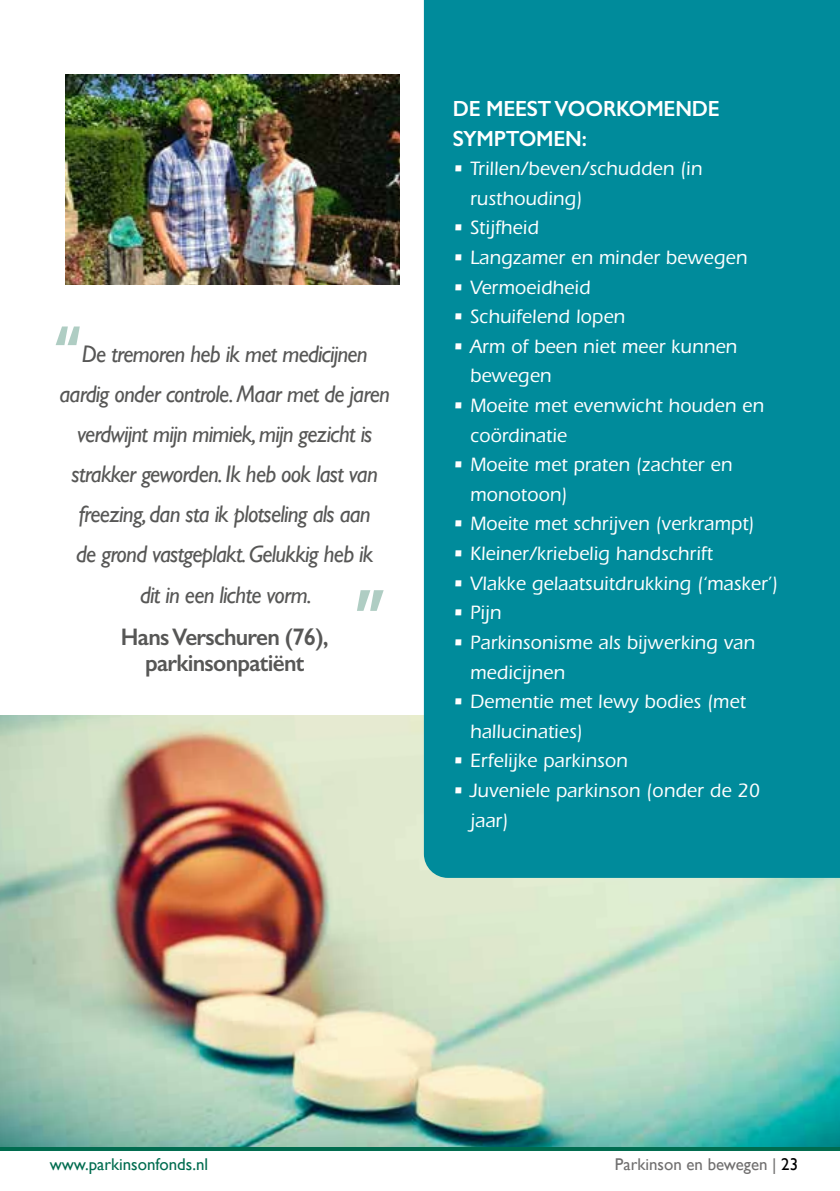
<style>
.page{position:relative;width:840px;height:1191px;background:#fff}
.page>*{position:absolute;margin:0;border:0;box-sizing:border-box;transform-origin:0 0}
.t1{font:italic 24px/40px "Gill Sans";letter-spacing:-.03em;color:#575756;text-align:center;scale:.96 1}
.t2{font:600 24px/26px "Gill Sans";letter-spacing:-.03em;color:#575756;text-align:center;scale:.96 1}
.t3{font:600 22px/29.6px "Gill Sans";letter-spacing:-.01em;color:#fff;scale:.95 1}
.t4{font:500 20px/29.6px "ITC Eras Std";letter-spacing:.01em;color:#fff;scale:.95 1}
.t5{font:17px "Gill Sans";color:#006c4f}
.t6{font:17px "Gill Sans";color:#706f6f}
.s1{color:#000}
</style>
<div class="page">
<svg style="left:0;top:1146px;width:839px;height:4px;background:#167b63"></svg>
<svg style="left:56px;top:326px;width:24px;height:19px"></svg>
<svg style="left:357px;top:590px;width:26px;height:21px"></svg>
<img style="left:0;top:715px;width:839px;height:431px">
<div style="left:423px;top:0;width:416px;height:878px;background:#008b9b"></div>
<img style="left:65px;top:74px;width:334px;height:210px">
<p class="t1" style="left:59px;top:336px;width:345px">De tremoren heb ik met medicijnen aardig onder controle. Maar met de jaren verdwijnt mijn mimiek, mijn gezicht is strakker geworden. Ik heb ook last van freezing, dan sta ik plotseling als aan<br>de grond vastgeplakt. Gelukkig heb ik<br>dit in een lichte vorm.</p>
<p class="t2" style="left:121px;top:624px;width:218px">Hans Verschuren (76), parkinsonpatiënt</p>
<p class="t3" style="left:452px;top:94px;width:282px">DE MEEST VOORKOMENDE<br>SYMPTOMEN:</p>
<p class="t4" style="left:470px;top:156px;width:246px;text-indent:-17px">• Trillen/beven/schudden (in rusthouding)</p>
<p class="t4" style="left:452px;top:215px;width:92px">• Stijfheid</p>
<p class="t4" style="left:452px;top:244px;width:311px">• Langzamer en minder bewegen</p>
<p class="t4" style="left:452px;top:274px;width:146px">• Vermoeidheid</p>
<p class="t4" style="left:452px;top:304px;width:182px">• Schuifelend lopen</p>
<p class="t4" style="left:470px;top:333px;width:282px;text-indent:-17px">• Arm of been niet meer kunnen bewegen</p>
<p class="t4" style="left:470px;top:392px;width:311px;text-indent:-17px">• Moeite met evenwicht houden en coördinatie</p>
<p class="t4" style="left:470px;top:452px;width:277px;text-indent:-17px">• Moeite met praten (zachter en monotoon)</p>
<p class="t4" style="left:452px;top:511px;width:319px">• Moeite met schrijven (verkrampt)</p>
<p class="t4" style="left:452px;top:540px;width:275px">• Kleiner/kriebelig handschrift</p>
<p class="t4" style="left:452px;top:570px;width:343px">• Vlakke gelaatsuitdrukking (‘masker’)</p>
<p class="t4" style="left:452px;top:600px;width:53px">• Pijn</p>
<p class="t4" style="left:470px;top:629px;width:301px;text-indent:-17px">• Parkinsonisme als bijwerking van medicijnen</p>
<p class="t4" style="left:470px;top:688px;width:291px;text-indent:-17px">• Dementie met lewy bodies (met hallucinaties)</p>
<p class="t4" style="left:452px;top:748px;width:185px">• Erfelijke parkinson</p>
<p class="t4" style="left:470px;top:777px;width:306px;text-indent:-17px">• Juveniele parkinson (onder de 20 jaar)</p>
<p class="t5" style="left:50px;top:1157px;width:160px">www.parkinsonfonds.nl</p>
<p class="t6" style="left:614px;top:1157px;width:185px">Parkinson en bewegen | <span class="s1">23</span></p>
</div>
